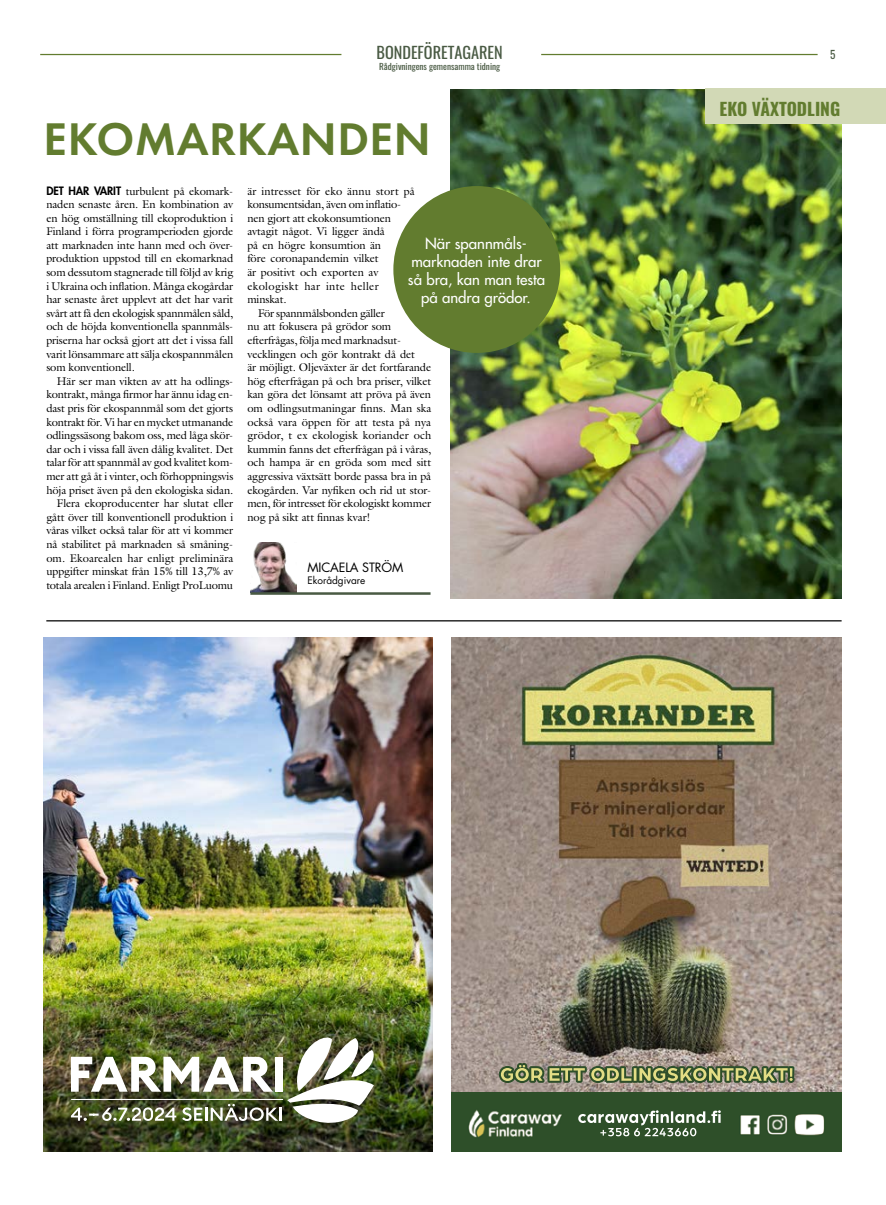
<style>
.page{position:relative;width:886px;height:1205px;background:#fff}
.page>*{position:absolute;margin:0;border:0;box-sizing:border-box;transform-origin:0 0}
.t1{font:600 47.5px "Futura PT";letter-spacing:.01em;color:#627c2f}
.t2{font:700 17.5px "Oswald";color:#627c2f}
.t3{font:16.25px "Oswald";color:#495a43}
.t4{font:500 15px/18px "Futura Std";color:#fff;text-align:center}
.t5{font:12.5px "Futura Std";letter-spacing:-.01em;color:#000}
.t6{font:11.25px/13.6px "Galliard Std";letter-spacing:-.01em;color:#000;text-align:justify}
.t7{font:11.25px "Galliard Std";letter-spacing:.01em;color:#000}
.t8{font:11.25px "Galliard Std";letter-spacing:.03em;color:#000}
.t9{font:11.25px "Oswald";color:#495a43}
.t10{font:10px "Futura Std";color:#000}
.t11{font:8.75px "Oswald";color:#495a43;scale:1.05 1}
.s1{font-family:"Futura Std";font-weight:800}
</style>
<div class="page">
<hr style="left:40px;top:54px;width:301px;height:1px;background:#627c2f">
<hr style="left:541px;top:54px;width:276px;height:1px;background:#627c2f">
<img style="left:450px;top:89px;width:392px;height:509px">
<hr style="left:46px;top:620px;width:795px;height:1px;background:#000">
<div style="left:705px;top:89px;width:181px;height:35px;background:#d2d9b6"></div>
<img style="left:452px;top:638px;width:390px;height:514px">
<img style="left:499px;top:1063px;width:194px;height:20px">
<img style="left:452px;top:1092px;width:390px;height:59px">
<img style="left:608px;top:1128px;width:88px;height:8px">
<img style="left:578px;top:1110px;width:143px;height:13px">
<img style="left:250px;top:543px;width:46px;height:49px">
<hr style="left:250px;top:592px;width:180px;height:3px;background:#495a43">
<div style="left:393px;top:186px;width:167px;height:167px;background:#627c2f;border-radius:50%"></div>
<img style="left:43px;top:638px;width:389px;height:514px">
<img style="left:71px;top:1037px;width:303px;height:86px">
<div style="left:275px;top:1057px;width:8px;height:34px;background:#fff"></div>
<hr style="left:71px;top:1099px;width:212px;height:1px;background:#fff">
<h3 class="t3" style="left:377px;top:38px;width:128px">BONDEFÖRETAGAREN</h3>
<p class="t9" style="left:830px;top:44px;width:7px">5</p>
<p class="t11" style="left:379px;top:58px;width:117px">Rådgivningens gemensamma tidning</p>
<h2 class="t2" style="left:719px;top:99px;width:122px">EKO VÄXTODLING</h2>
<h1 class="t1" style="left:44px;top:109px;width:388px">EKOMARKANDEN</h1>
<p class="t7" style="left:247px;top:184px;width:169px">är intresset för eko ännu stort på</p>
<p class="t6" style="left:247px;top:197px;width:155px">konsumentsidan, även om inflatio-</p>
<p class="t6" style="left:247px;top:211px;width:145px">nen gjort att ekokonsumtionen</p>
<p class="t6" style="left:247px;top:224px;width:139px">avtagit något. Vi ligger ändå</p>
<p class="t6" style="left:247px;top:238px;width:135px">på en högre konsumtion än</p>
<p class="t6" style="left:247px;top:252px;width:133px">före coronapandemin vilket</p>
<p class="t6" style="left:247px;top:265px;width:133px">är positivt och exporten av</p>
<p class="t8" style="left:247px;top:279px;width:133px">ekologiskt har inte heller</p>
<p class="t6" style="left:247px;top:292px;width:41px">minskat.</p>
<p class="t6" style="left:258px;top:306px;width:128px">För spannmålsbonden gäller</p>
<p class="t6" style="left:247px;top:320px;width:145px">nu att fokusera på grödor som</p>
<p class="t6" style="left:247px;top:333px;width:155px">efterfrågas, följa med marknadsut-</p>
<p class="t6" style="left:247px;top:347px;width:169px">vecklingen och gör kontrakt då det</p>
<p class="t6" style="left:247px;top:360px;width:185px">är möjligt. Oljeväxter är det fortfarande</p>
<p class="t6" style="left:247px;top:374px;width:185px">hög efterfrågan på och bra priser, vilket</p>
<p class="t6" style="left:247px;top:388px;width:185px">kan göra det lönsamt att pröva på även</p>
<p class="t6" style="left:247px;top:401px;width:185px">om odlingsutmaningar finns. Man ska</p>
<p class="t6" style="left:247px;top:415px;width:185px">också vara öppen för att testa på nya</p>
<p class="t7" style="left:247px;top:428px;width:185px">grödor, t ex ekologisk koriander och</p>
<p class="t6" style="left:247px;top:442px;width:185px">kummin fanns det efterfrågan på i våras,</p>
<p class="t6" style="left:247px;top:455px;width:185px">och hampa är en gröda som med sitt</p>
<p class="t6" style="left:247px;top:469px;width:185px">aggressiva växtsätt borde passa bra in på</p>
<p class="t6" style="left:247px;top:483px;width:185px">ekogården. Var nyfiken och rid ut stor-</p>
<p class="t6" style="left:247px;top:496px;width:185px">men, för intresset för ekologiskt kommer</p>
<p class="t6" style="left:247px;top:510px;width:124px">nog på sikt att finnas kvar!</p>
<p class="t5" style="left:307px;top:559px;width:97px">MICAELA STRÖM</p>
<p class="t10" style="left:307px;top:574px;width:59px">Ekorådgivare</p>
<p class="t6" style="left:46px;top:184px;width:188px"><span class="s1">DET HAR VARIT</span> turbulent på ekomark&shy;naden senaste åren. En kombination av en hög omställning till ekoproduktion i Finland i förra programperioden gjorde att marknaden inte hann med och över&shy;produktion uppstod till en ekomarknad som dessutom stagnerade till följd av krig i Ukraina och inflation. Många ekogårdar har senaste året upplevt att det har varit svårt att få den ekologisk spannmålen såld, och de höjda konventionella spannmåls&shy;priserna har också gjort att det i vissa fall varit lönsammare att sälja ekospannmålen som konventionell.</p>
<p class="t6" style="left:46px;top:374px;width:189px;text-align:right">Här ser man vikten av att ha odlings&shy;kontrakt, många firmor har ännu idag en&shy;dast pris för ekospannmål som det gjorts kontrakt för. Vi har en mycket utmanande odlingssäsong bakom oss, med låga skör&shy;dar och i vissa fall även dålig kvalitet. Det talar för att spannmål av god kvalitet kom&shy;mer att gå åt i vinter, och förhoppningsvis höja priset även på den ekologiska sidan.<br>Flera ekoproducenter har slutat eller gått över till konventionell produktion i våras vilket också talar för att vi kommer nå stabilitet på marknaden så småning&shy;om. Ekoarealen har enligt preliminära uppgifter minskat från 15% till 13,7% av totala arealen i Finland. Enligt ProLuomu</p>
<h3 class="t4" style="left:408px;top:234px;width:139px">När spannmåls&shy;marknaden inte drar så bra, kan man testa på andra grödor.</h3>
</div>
